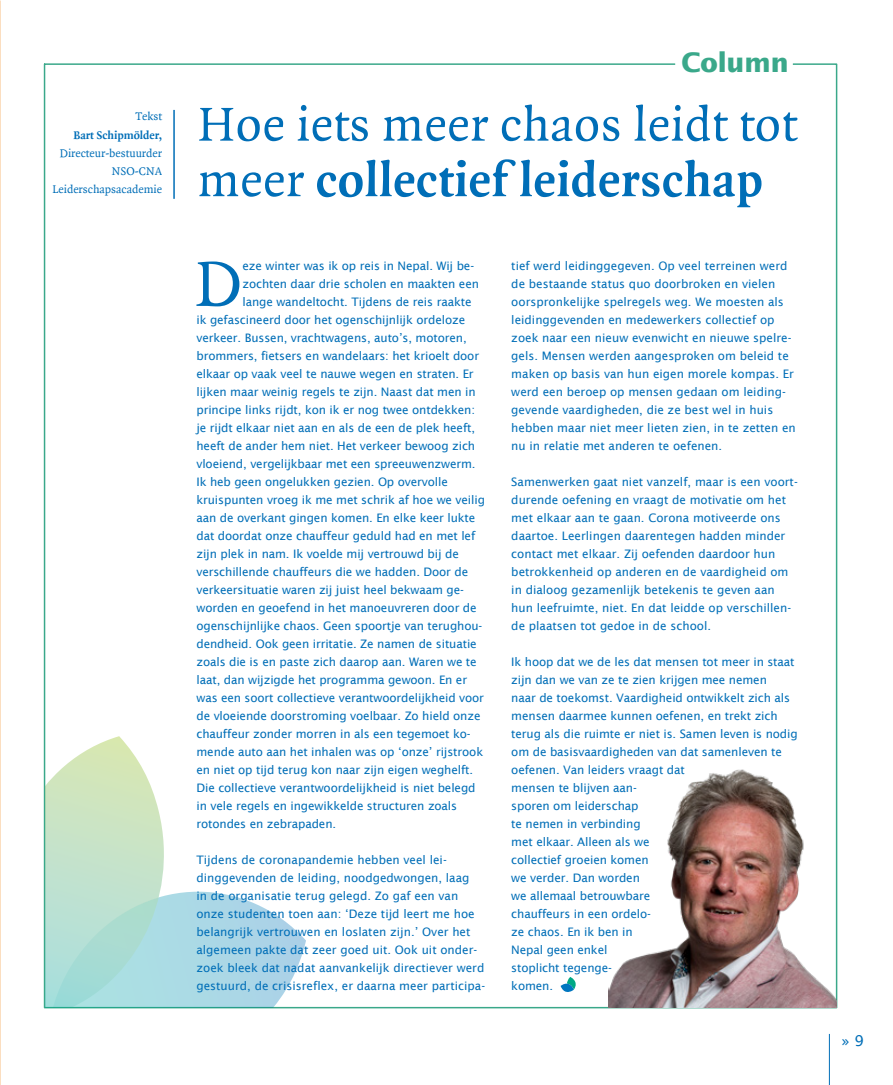
<style>
.page{position:relative;width:893px;height:1085px;background:#fff}
.page>*{position:absolute;margin:0;border:0;box-sizing:border-box;transform-origin:0 0}
.t1{font:68.55px "Quadraat";color:#006eb7}
.t2{font:51px/55.5px "Quadraat";letter-spacing:.01em;color:#006eb7}
.t3{font:700 27px "Lucida Sans";color:#3aa88a}
.t4{font:15px "Lucida Sans";color:#006eb7}
.t5{font:12px/18px "Quadraat";color:#006eb7;text-align:right}
.t6{font:700 12px "Quadraat";color:#006eb7}
.t7{font:11.7px/18px "Lucida Sans";letter-spacing:-.01em;color:#006eb7}
.s1{font-weight:700}
</style>
<div class="page">
<hr style="left:829px;top:1033px;width:1px;height:51px;background:#006eb7">
<hr style="left:173px;top:110px;width:2px;height:89px;background:#006eb7">
<svg style="left:45px;top:736px;width:261px;height:271px"></svg>
<svg style="left:561px;top:977px;width:15px;height:14px"></svg>
<img style="left:609px;top:754px;width:227px;height:253px">
<p class="t5" style="left:135px;top:108px;width:28px">Tekst</p>
<p class="t6" style="left:74px;top:128px;width:90px">Bart Schipmölder,</p>
<p class="t5" style="left:53px;top:144px;width:111px">Directeur-bestuurder<br>NSO-CNA<br>Leiderschapsacademie</p>
<h3 class="t3" style="left:681px;top:46px;width:109px">Column</h3>
<h2 class="t2" style="left:198px;top:98px;width:600px">Hoe iets meer chaos leidt tot meer <span class="s1">collectief leiderschap</span></h2>
<h1 class="t1" style="left:195px;top:248px;width:48px">D</h1>
<p class="t7" style="left:242px;top:257px;width:233px">eze winter was ik op reis in Nepal. Wij be-</p>
<p class="t7" style="left:242px;top:275px;width:238px">zochten daar drie scholen en maakten een</p>
<p class="t7" style="left:242px;top:293px;width:231px">lange wandeltocht. Tijdens de reis raakte</p>
<p class="t7" style="left:196px;top:311px;width:270px">ik gefascineerd door het ogenschijnlijk ordeloze</p>
<p class="t7" style="left:196px;top:329px;width:272px">verkeer. Bussen, vrachtwagens, auto’s, motoren,</p>
<p class="t7" style="left:196px;top:346px;width:284px">brommers, fietsers en wandelaars: het krioelt door</p>
<p class="t7" style="left:196px;top:364px;width:279px">elkaar op vaak veel te nauwe wegen en straten. Er</p>
<p class="t7" style="left:196px;top:382px;width:281px">lijken maar weinig regels te zijn. Naast dat men in</p>
<p class="t7" style="left:196px;top:400px;width:280px">principe links rijdt, kon ik er nog twee ontdekken:</p>
<p class="t7" style="left:196px;top:418px;width:280px">je rijdt elkaar niet aan en als de een de plek heeft,</p>
<p class="t7" style="left:196px;top:436px;width:280px">heeft de ander hem niet. Het verkeer bewoog zich</p>
<p class="t7" style="left:196px;top:454px;width:281px">vloeiend, vergelijkbaar met een spreeuwenzwerm.</p>
<p class="t7" style="left:196px;top:472px;width:253px">Ik heb geen ongelukken gezien. Op overvolle</p>
<p class="t7" style="left:196px;top:490px;width:290px">kruispunten vroeg ik me met schrik af hoe we veilig</p>
<p class="t7" style="left:196px;top:508px;width:280px">aan de overkant gingen komen. En elke keer lukte</p>
<p class="t7" style="left:196px;top:526px;width:280px">dat doordat onze chauffeur geduld had en met lef</p>
<p class="t7" style="left:196px;top:544px;width:264px">zijn plek in nam. Ik voelde mij vertrouwd bij de</p>
<p class="t7" style="left:196px;top:562px;width:273px">verschillende chauffeurs die we hadden. Door de</p>
<p class="t7" style="left:196px;top:580px;width:269px">verkeersituatie waren zij juist heel bekwaam ge-</p>
<p class="t7" style="left:196px;top:599px;width:282px">worden en geoefend in het manoeuvreren door de</p>
<p class="t7" style="left:196px;top:617px;width:287px">ogenschijnlijke chaos. Geen spoortje van terughou-</p>
<p class="t7" style="left:196px;top:635px;width:282px">dendheid. Ook geen irritatie. Ze namen de situatie</p>
<p class="t7" style="left:196px;top:653px;width:282px">zoals die is en paste zich daarop aan. Waren we te</p>
<p class="t7" style="left:196px;top:671px;width:272px">laat, dan wijzigde het programma gewoon. En er</p>
<p class="t7" style="left:196px;top:689px;width:289px">was een soort collectieve verantwoordelijkheid voor</p>
<p class="t7" style="left:196px;top:706px;width:286px">de vloeiende doorstroming voelbaar. Zo hield onze</p>
<p class="t7" style="left:196px;top:724px;width:276px">chauffeur zonder morren in als een tegemoet ko-</p>
<p class="t7" style="left:196px;top:743px;width:288px">mende auto aan het inhalen was op ‘onze’ rijstrook</p>
<p class="t7" style="left:196px;top:761px;width:278px">en niet op tijd terug kon naar zijn eigen weghelft.</p>
<p class="t7" style="left:196px;top:779px;width:281px">Die collectieve verantwoordelijkheid is niet belegd</p>
<p class="t7" style="left:196px;top:797px;width:262px">in vele regels en ingewikkelde structuren zoals</p>
<p class="t7" style="left:196px;top:814px;width:141px">rotondes en zebrapaden.</p>
<p class="t7" style="left:196px;top:851px;width:290px">Tijdens de coronapandemie hebben veel lei&shy;dinggevenden de leiding, noodgedwongen, laag<br>in de organisatie terug gelegd. Zo gaf een van onze studenten toen aan: ‘Deze tijd leert me hoe belangrijk vertrouwen en loslaten zijn.’ Over het algemeen pakte dat zeer goed uit. Ook uit onder&shy;zoek bleek dat nadat aanvankelijk directiever werd gestuurd, de crisisreflex, er daarna meer participa-</p>
<p class="t7" style="left:511px;top:257px;width:286px">tief werd leidinggegeven. Op veel terreinen werd de bestaande status quo doorbroken en vielen oorspronkelijke spelregels weg. We moesten als leidinggevenden en medewerkers collectief op zoek naar een nieuw evenwicht en nieuwe spelre&shy;gels. Mensen werden aangesproken om beleid te maken op basis van hun eigen morele kompas. Er werd een beroep op mensen gedaan om leiding&shy;gevende vaardigheden, die ze best wel in huis hebben maar niet meer lieten zien, in te zetten en nu in relatie met anderen te oefenen.</p>
<p class="t7" style="left:511px;top:473px;width:288px">Samenwerken gaat niet vanzelf, maar is een voort&shy;durende oefening en vraagt de motivatie om het met elkaar aan te gaan. Corona motiveerde ons daartoe. Leerlingen daarentegen hadden minder contact met elkaar. Zij oefenden daardoor hun betrokkenheid op anderen en de vaardigheid om in dialoog gezamenlijk betekenis te geven aan hun leefruimte, niet. En dat leidde op verschillen&shy;de plaatsen tot gedoe in de school.</p>
<p class="t7" style="left:511px;top:653px;width:288px">Ik hoop dat we de les dat mensen tot meer in staat zijn dan we van ze te zien krijgen mee nemen<br>naar de toekomst. Vaardigheid ontwikkelt zich als mensen daarmee kunnen oefenen, en trekt zich terug als die ruimte er niet is. Samen leven is nodig om de basisvaardigheden van dat samenleven te oefenen. Van leiders vraagt dat<br>mensen te blijven aan-<br>sporen om leiderschap<br>te nemen in verbinding<br>met elkaar. Alleen als we<br>collectief groeien komen<br>we verder. Dan worden<br>we allemaal betrouwbare<br>chauffeurs in een ordelo-<br>ze chaos. En ik ben in<br>Nepal geen enkel<br>stoplicht tegenge-<br>komen.</p>
<p class="t4" style="left:842px;top:1031px;width:24px">» 9</p>
</div>
